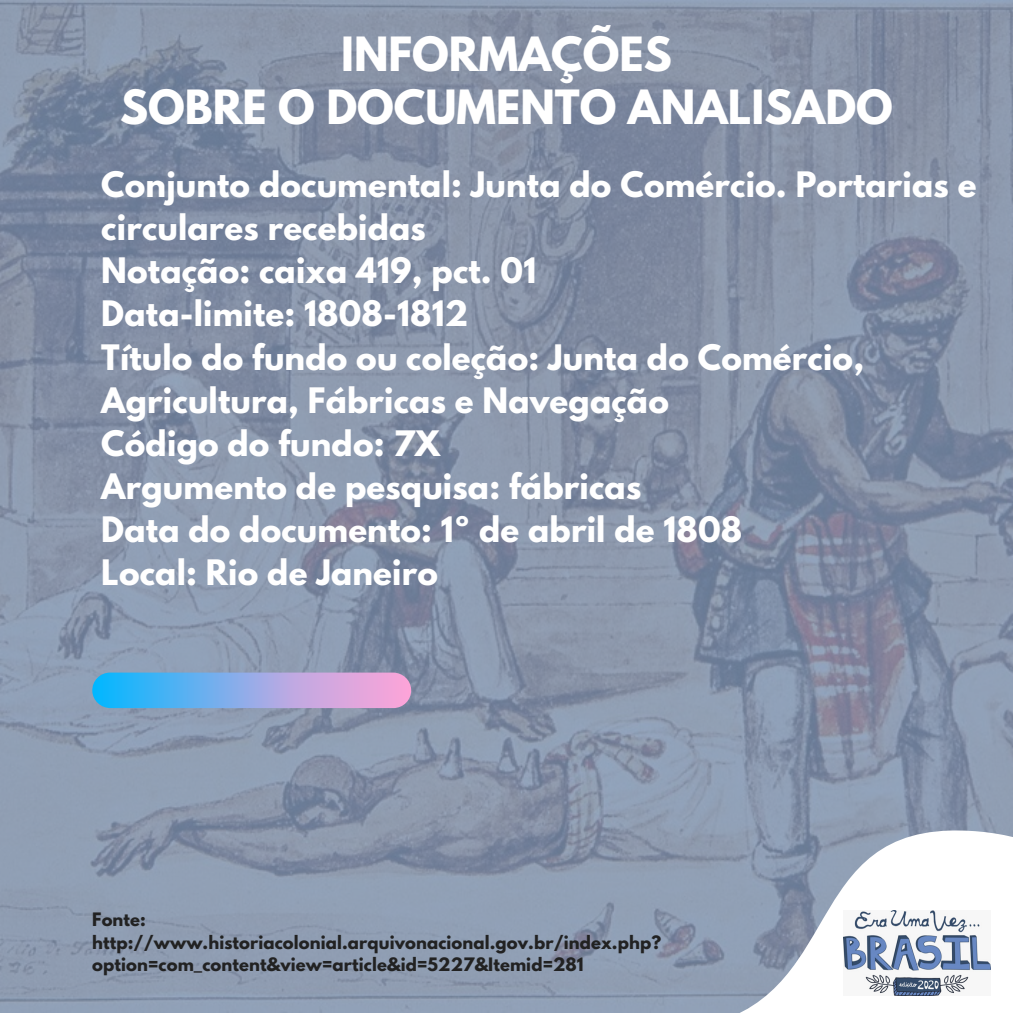
<style>
.page{position:relative;width:1013px;height:1013px;background:#fff}
.page>*{position:absolute;margin:0;border:0;box-sizing:border-box;transform-origin:0 0}
.t1{font:700 41.75px/53px "League Spartan";color:#fff;text-align:center}
.t2{font:700 31.12px/43.1px "League Spartan";letter-spacing:.005em;color:#fff}
.t3{font:700 16.38px/22.8px "League Spartan";letter-spacing:.005em;color:#222}
</style>
<div class="page">
<img style="left:0;top:0;width:1012px;height:1012px">
<svg style="left:631px;top:770px;width:381px;height:242px;fill:#91a0b6"></svg>
<img style="left:843px;top:910px;width:147px;height:85px">
<svg style="left:92px;top:672px;width:319px;height:36px;background:#8eabe6"></svg>
<h1 class="t1" style="left:120px;top:33px;width:774px">INFORMAÇÕES<br>SOBRE O DOCUMENTO ANALISADO</h1>
<p class="t2" style="left:101px;top:167px;width:876px">Conjunto documental: Junta do Comércio. Portarias e circulares recebidas<br>Notação: caixa 419, pct. 01<br>Data-limite: 1808-1812<br>Título do fundo ou coleção: Junta do Comércio,<br>Agricultura, Fábricas e Navegação<br>Código do fundo: 7X<br>Argumento de pesquisa: fábricas<br>Data do documento: 1º de abril de 1808<br>Local: Rio de Janeiro</p>
<p class="t3" style="left:92px;top:909px;width:570px">Fonte: http://www.historiacolonial.arquivonacional.gov.br/index.php? option=com_content&amp;view=article&amp;id=5227&amp;Itemid=281</p>
</div>
